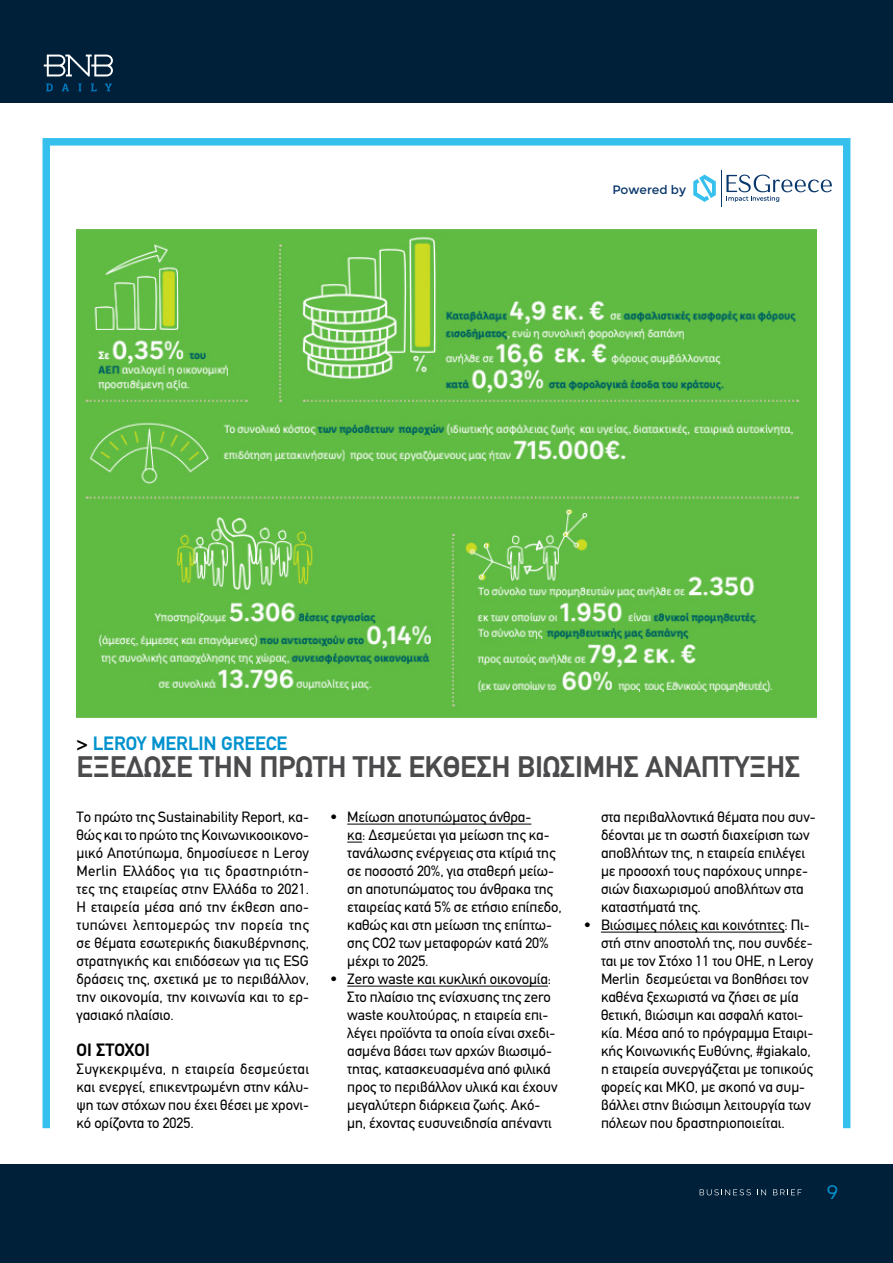
<style>
.page{position:relative;width:893px;height:1263px;background:#fff}
.page>*{position:absolute;margin:0;border:0;box-sizing:border-box;transform-origin:0 0}
.t1{font:700 30px "PF Din Text";letter-spacing:-.01em;color:#4b4b4d}
.t2{font:700 19.5px "PF Din Text";letter-spacing:-.005em;color:#0092ce}
.t3{font:19.5px "CF Asty Std";color:#0092ce}
.t4{font:700 18px "PF Din Text";color:#000}
.t5{font:15px/18px "PF Din Text";letter-spacing:-.005em;color:#000}
.t6{font:12.15px "Montserrat";color:#08376b}
.s1{color:#000}
</style>
<div class="page">
<div style="left:0;top:0;width:893px;height:102px;background:#001f38"></div>
<svg style="left:46px;top:84px;width:7px;height:7px"></svg>
<svg style="left:62px;top:84px;width:7px;height:7px"></svg>
<svg style="left:78px;top:84px;width:4px;height:7px"></svg>
<svg style="left:91px;top:84px;width:6px;height:7px"></svg>
<svg style="left:105px;top:84px;width:7px;height:7px"></svg>
<svg style="left:44px;top:55px;width:69px;height:21px"></svg>
<div style="left:0;top:1164px;width:893px;height:99px;background:#001f38"></div>
<svg style="left:700px;top:1189px;width:51px;height:6px"></svg>
<svg style="left:757px;top:1189px;width:9px;height:6px"></svg>
<svg style="left:773px;top:1189px;width:28px;height:6px"></svg>
<div style="left:43px;top:138px;width:807px;height:994px;border:8px solid #35c0ed"></div>
<img style="left:77px;top:229px;width:739px;height:489px">
<svg style="left:693px;top:175px;width:23px;height:27px"></svg>
<hr style="left:721px;top:170px;width:1px;height:36px;background:#08376b">
<svg style="left:726px;top:175px;width:106px;height:27px"></svg>
<hr style="left:347px;top:824px;width:184px;height:1px;background:#000">
<svg style="left:347px;top:842px;width:15px;height:1px"></svg>
<hr style="left:347px;top:986px;width:201px;height:1px;background:#000">
<hr style="left:601px;top:932px;width:183px;height:1px;background:#000">
<p class="t6" style="left:612px;top:183px;width:75px">Powered by</p>
<h2 class="t2" style="left:77px;top:732px;width:212px"><span class="s1">&gt;</span> LEROY MERLIN GREECE</h2>
<h1 class="t1" style="left:77px;top:749px;width:725px">ΕΞΈΔΩΣΕ ΤΗΝ ΠΡΏΤΗ ΤΗΣ ΈΚΘΕΣΗ ΒΙΏΣΙΜΗΣ ΑΝΆΠΤΥΞΗΣ</h1>
<p class="t5" style="left:77px;top:808px;width:234px;text-align:justify">Το πρώτο της Sustainability Report, κα&shy;θώς και το πρώτο της Κοινωνικοοικονο&shy;μικό Αποτύπωμα, δημοσίυεσε η Leroy Merlin Ελλάδος για τις δραστηριότη&shy;τες της εταιρείας στην Ελλάδα το 2021.<br>H εταιρεία μέσα από την έκθεση απο&shy;τυπώνει λεπτομερώς την πορεία της σε θέματα εσωτερικής διακυβέρνησης, στρατηγικής και επιδόσεων για τις ESG δράσεις της, σχετικά με το περιβάλλον, την οικονομία, την κοινωνία και το ερ&shy;γασιακό πλαίσιο.</p>
<p class="t4" style="left:77px;top:1039px;width:75px">ΟΙ ΣΤΟΧΟΙ</p>
<p class="t5" style="left:77px;top:1060px;width:234px;text-align:justify">Συγκεκριμένα, η εταιρεία δεσμεύεται και ενεργεί, επικεντρωμένη στην κάλυ&shy;ψη των στόχων που έχει θέσει με χρονι&shy;κό ορίζοντα το 2025.</p>
<p class="t5" style="left:347px;top:808px;width:216px;text-indent:-17px">• Μείωση αποτυπώματος άνθρα-<br>κα: Δεσμεύεται για μείωση της κα&shy;τανάλωσης ενέργειας στα κτίριά της σε ποσοστό 20%, για σταθερή μείω&shy;ση αποτυπώματος του άνθρακα της εταιρείας κατά 5% σε ετήσιο επίπεδο, καθώς και στη μείωση της επίπτω&shy;σης CO2 των μεταφορών κατά 20% μέχρι το 2025.</p>
<p class="t5" style="left:347px;top:970px;width:212px;text-indent:-17px">• Zero waste και κυκλική οικονομία:<br>Στο πλαίσιο της ενίσχυσης της zero waste κουλτούρας, η εταιρεία επι&shy;λέγει προϊόντα τα οποία είναι σχεδι&shy;ασμένα βάσει των αρχών βιωσιμό&shy;τητας, κατασκευασμένα από φιλικά προς το περιβάλλον υλικά και έχουν μεγαλύτερη διάρκεια ζωής. Ακό&shy;μη, έχοντας ευσυνειδησία απέναντι</p>
<p class="t5" style="left:601px;top:808px;width:216px">στα περιβαλλοντικά θέματα που συν&shy;δέονται με τη σωστή διαχείριση των αποβλήτων της, η εταιρεία επιλέγει με προσοχή τους παρόχους υπηρε&shy;σιών διαχωρισμού αποβλήτων στα καταστήματά της.</p>
<p class="t5" style="left:601px;top:916px;width:214px;text-indent:-17px">• Βιώσιμες πόλεις και κοινότητες: Πι&shy;στή στην αποστολή της, που συνδέε&shy;ται με τον Στόχο 11 του ΟΗΕ, η Leroy Merlin δεσμεύεται να βοηθήσει τον καθένα ξεχωριστά να ζήσει σε μία θετική, βιώσιμη και ασφαλή κατοι&shy;κία. Μέσα από το πρόγραμμα Εταιρι&shy;κής Κοινωνικής Ευθύνης, #giakalo, η εταιρεία συνεργάζεται με τοπικούς φορείς και ΜΚΟ, με σκοπό να συμ&shy;βάλλει στην βιώσιμη λειτουργία των πόλεων που δραστηριοποιείται.</p>
<h2 class="t3" style="left:827px;top:1181px;width:13px">9</h2>
</div>
